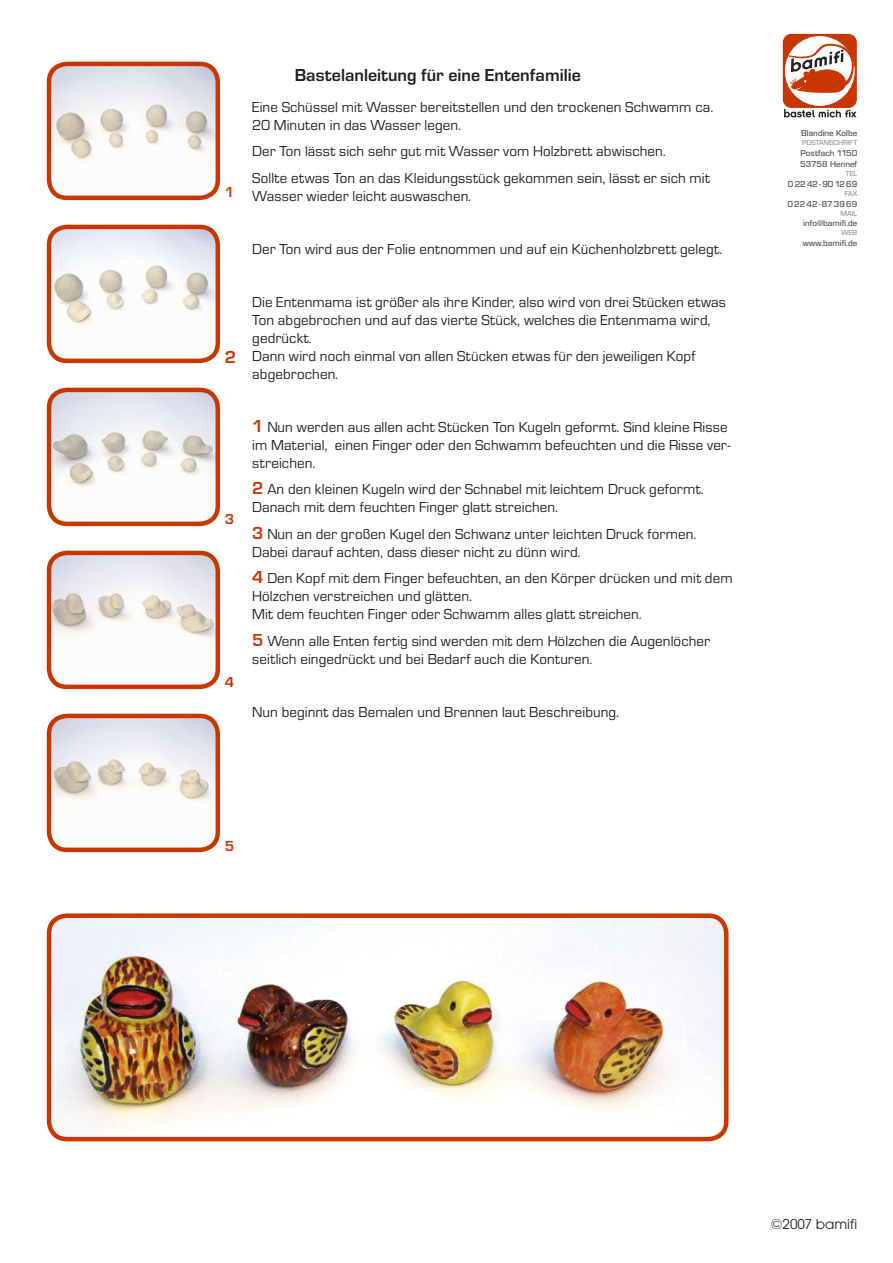
<style>
.page{position:relative;width:893px;height:1263px;background:#fff}
.page>*{position:absolute;margin:0;border:0;box-sizing:border-box;transform-origin:0 0}
.t1{font:700 18px "Eurostile T";color:#212125}
.t2{font:700 18px "Eurostile T";color:#c83702}
.t3{font:15px/18px "Eurostile T";letter-spacing:.005em;color:#212125}
.t4{font:15px "Avant Garde Gothic Itc T";color:#212125}
.t5{font:700 15px "Eurostile T";color:#c83702}
.t6{font:500 9px/10.8px "Eurostile T";color:#515054}
.t7{font:500 7.5px "Eurostile T";color:#96969a}
.s1{font-weight:700;font-size:18px;color:#c83702}
</style>
<div class="page">
<svg style="left:782px;top:34px;width:75px;height:84px"></svg>
<div style="left:783px;top:34px;width:74px;height:74px;background:#c83702;border-radius:9px"></div>
<svg style="left:784px;top:35px;width:72px;height:72px"></svg>
<div style="left:783px;top:34px;width:73px;height:73px;border:1px solid #c83702;border-radius:50%"></div>
<svg style="left:784px;top:109px;width:72px;height:8px"></svg>
<svg style="left:784px;top:44px;width:70px;height:49px"></svg>
<svg style="left:46px;top:61px;width:175px;height:137px"></svg>
<svg style="left:46px;top:224px;width:175px;height:137px"></svg>
<svg style="left:46px;top:387px;width:175px;height:137px"></svg>
<svg style="left:46px;top:550px;width:175px;height:137px"></svg>
<svg style="left:46px;top:713px;width:175px;height:137px"></svg>
<img style="left:46px;top:913px;width:683px;height:226px">
<p class="t5" style="left:225px;top:184px;width:11px">1</p>
<p class="t2" style="left:225px;top:347px;width:13px">2</p>
<p class="t5" style="left:225px;top:511px;width:11px">3</p>
<p class="t5" style="left:225px;top:674px;width:11px">4</p>
<p class="t1" style="left:295px;top:65px;width:288px">Bastelanleitung für eine Entenfamilie</p>
<p class="t3" style="left:252px;top:98px;width:462px">Eine Schüssel mit Wasser bereitstellen und den trockenen Schwamm ca.<br>20 Minuten in das Wasser legen.</p>
<p class="t3" style="left:252px;top:138px;width:459px;line-height:26.5px">Der Ton lässt sich sehr gut mit Wasser vom Holzbrett abwischen.<br>Sollte etwas Ton an das Kleidungsstück gekommen sein, lässt er sich mit</p>
<p class="t3" style="left:252px;top:187px;width:220px">Wasser wieder leicht auswaschen.</p>
<p class="t3" style="left:252px;top:240px;width:471px">Der Ton wird aus der Folie entnommen und auf ein Küchenholzbrett gelegt.</p>
<p class="t3" style="left:252px;top:293px;width:475px">Die Entenmama ist größer als ihre Kinder, also wird von drei Stücken etwas Ton abgebrochen und auf das vierte Stück, welches die Entenmama wird, gedrückt.<br>Dann wird noch einmal von allen Stücken etwas für den jeweiligen Kopf abgebrochen.</p>
<p class="t3" style="left:252px;top:418px;width:480px"><span class="s1">1</span> Nun werden aus allen acht Stücken Ton Kugeln geformt. Sind kleine Risse im Material, einen Finger oder den Schwamm befeuchten und die Risse ver&shy;streichen.</p>
<p class="t3" style="left:252px;top:480px;width:453px"><span class="s1">2</span> An den kleinen Kugeln wird der Schnabel mit leichtem Druck geformt.<br>Danach mit dem feuchten Finger glatt streichen.</p>
<p class="t3" style="left:252px;top:525px;width:445px"><span class="s1">3</span> Nun an der großen Kugel den Schwanz unter leichten Druck formen.<br>Dabei darauf achten, dass dieser nicht zu dünn wird.</p>
<p class="t3" style="left:252px;top:569px;width:482px"><span class="s1">4</span> Den Kopf mit dem Finger befeuchten, an den Körper drücken und mit dem<br>Hölzchen verstreichen und glätten.<br>Mit dem feuchten Finger oder Schwamm alles glatt streichen.</p>
<p class="t3" style="left:252px;top:632px;width:459px"><span class="s1">5</span> Wenn alle Enten fertig sind werden mit dem Hölzchen die Augenlöcher seitlich eingedrückt und bei Bedarf auch die Konturen.</p>
<p class="t3" style="left:252px;top:703px;width:368px">Nun beginnt das Bemalen und Brennen laut Beschreibung.</p>
<p class="t5" style="left:225px;top:837px;width:11px">5</p>
<p class="t6" style="left:801px;top:128px;width:58px">Blandine Kolbe</p>
<p class="t7" style="left:802px;top:139px;width:56px">POSTANSCHRIFT</p>
<p class="t6" style="left:800px;top:148px;width:59px">Postfach 1150<br>53758 Hennef</p>
<p class="t7" style="left:846px;top:170px;width:13px">TEL</p>
<p class="t6" style="left:788px;top:178px;width:71px">0 22 42 - 90 12 69</p>
<p class="t7" style="left:845px;top:189px;width:14px">FAX</p>
<p class="t6" style="left:787px;top:198px;width:71px">0 22 42 - 87 39 69</p>
<p class="t7" style="left:841px;top:209px;width:18px">MAIL</p>
<p class="t6" style="left:803px;top:218px;width:55px">info@bamifi.de</p>
<p class="t7" style="left:841px;top:229px;width:18px">WEB</p>
<p class="t6" style="left:803px;top:238px;width:56px">www.bamifi.de</p>
<p class="t4" style="left:771px;top:1215px;width:88px">©2007 bamifi</p>
</div>
